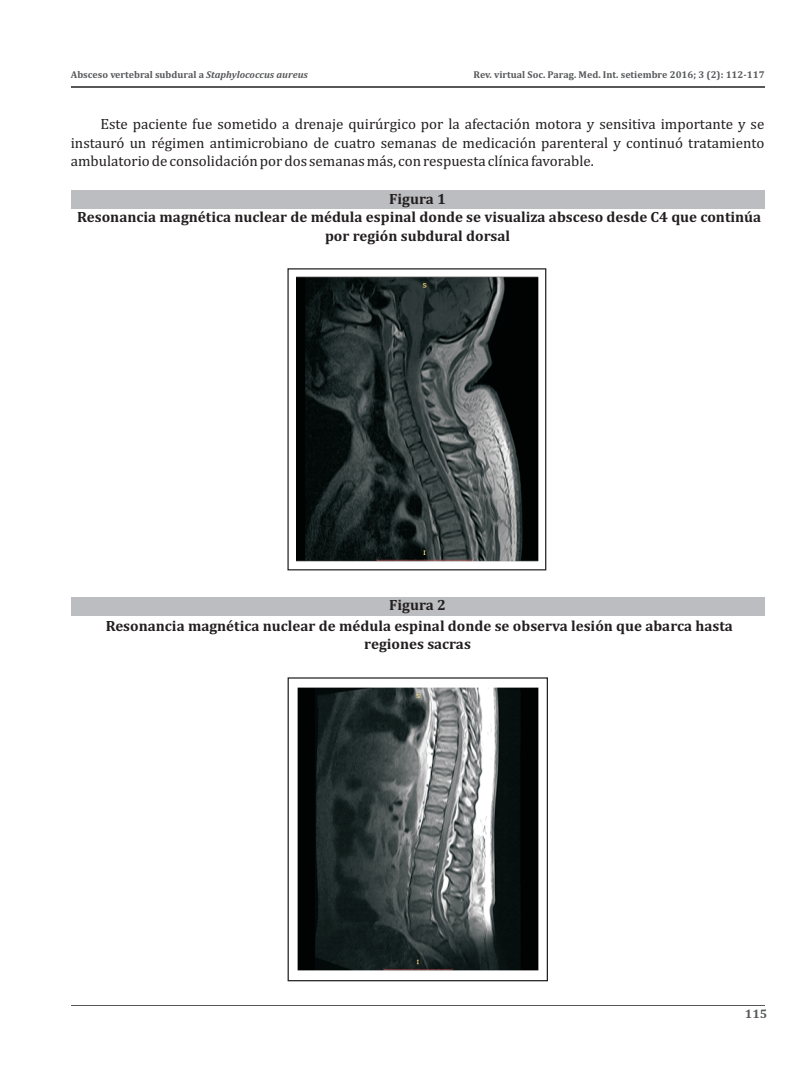
<style>
.page{position:relative;width:803px;height:1068px;background:#fff}
.page>*{position:absolute;margin:0;border:0;box-sizing:border-box;transform-origin:0 0}
.t1{font:15px/18.5px "Cambria";color:#231f20;text-align:justify}
.t2{font:700 15px/18.5px "Cambria";color:#231f20;text-align:center}
.t3{font:700 12.5px "Cambria";color:#57585a}
.t4{font:700 10px "Cambria";color:#57585a}
.s1{font-style:italic}
</style>
<div class="page">
<div style="left:71px;top:190px;width:693px;height:18px;background:#bcbdc0"></div>
<div style="left:71px;top:597px;width:693px;height:18px;background:#bcbdc0"></div>
<img style="left:296px;top:277px;width:242px;height:284px">
<div style="left:287px;top:268px;width:259px;height:302px;border:1px solid #231f20"></div>
<img style="left:297px;top:688px;width:241px;height:282px">
<div style="left:287px;top:677px;width:260px;height:304px;border:1px solid #231f20"></div>
<hr style="left:71px;top:86px;width:693px;height:2px;background:#57585a">
<hr style="left:71px;top:1005px;width:693px;height:1px;background:#57585a">
<p class="t4" style="left:71px;top:70px;width:238px">Absceso vertebral subdural a <span class="s1">Staphylococcus aureus</span></p>
<p class="t4" style="left:473px;top:70px;width:292px">Rev. virtual Soc. Parag. Med. Int. setiembre 2016; 3 (2): 112-117</p>
<p class="t1" style="left:71px;top:116px;width:694px;text-indent:30px">Este paciente fue sometido a drenaje quirúrgico por la afectación motora y sensitiva importante y se instauró un régimen antimicrobiano de cuatro semanas de medicación parenteral y continuó tratamiento ambulatorio de consolidación por dos semanas más, con respuesta clínica favorable.</p>
<p class="t2" style="left:77px;top:190px;width:685px">Figura 1<br>Resonancia magnética nuclear de médula espinal donde se visualiza absceso desde C4 que continúa por región subdural dorsal</p>
<p class="t2" style="left:106px;top:596px;width:628px;line-height:20.4px">Figura 2<br>Resonancia magnética nuclear de médula espinal donde se observa lesión que abarca hasta</p>
<p class="t2" style="left:364px;top:636px;width:108px">regiones sacras</p>
<p class="t3" style="left:744px;top:1008px;width:24px">115</p>
</div>
